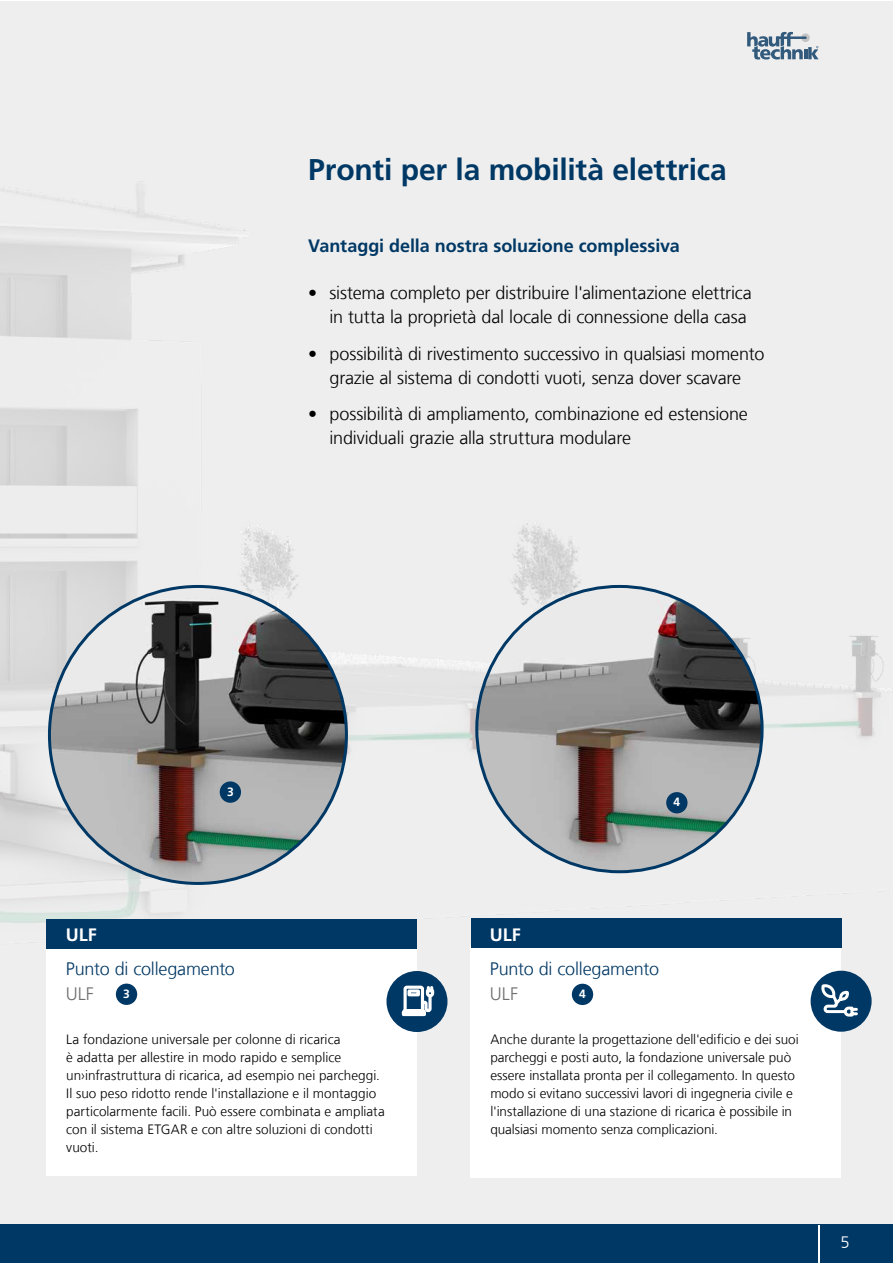
<style>
.page{position:relative;width:893px;height:1263px;background:#fff}
.page>*{position:absolute;margin:0;border:0;box-sizing:border-box;transform-origin:0 0}
.t1{font:700 30px "Frutigerfor Hauff";letter-spacing:-.005em;color:#003865}
.t2{font:300 18px/24px "Frutigerfor Hauff";letter-spacing:-.01em;color:#000;text-align:right}
.t3{font:700 18px "Frutigerfor Hauff";letter-spacing:-.005em;color:#003865}
.t4{font:300 18px "Frutigerfor Hauff";letter-spacing:-.015em;color:#003865}
.t5{font:700 18px "Frutigerfor Hauff";color:#fff}
.t6{font:300 18px "Frutigerfor Hauff";letter-spacing:.005em;color:#706f6f}
.t7{font:300 16.5px "Frutigerfor Hauff";color:#fff}
.t8{font:300 13.5px/18px "Frutigerfor Hauff";color:#000}
.t9{font:700 12px "Frutigerfor Hauff";color:#fff}
</style>
<div class="page">
<div style="left:0;top:1225px;width:893px;height:38px;background:#003865"></div>
<hr style="left:819px;top:1225px;width:1px;height:38px;background:#fff">
<img style="left:0;top:15px;width:893px;height:1209px">
<div style="left:471px;top:945px;width:370px;height:232px;background:#fff"></div>
<div style="left:471px;top:918px;width:370px;height:30px;background:#003865"></div>
<div style="left:811px;top:971px;width:61px;height:61px;background:#003865;border-radius:50%"></div>
<img style="left:49px;top:586px;width:297px;height:297px;border-radius:148px">
<div style="left:572px;top:984px;width:21px;height:21px;background:#003865;border-radius:50%"></div>
<div style="left:47px;top:945px;width:370px;height:231px;background:#fff"></div>
<div style="left:47px;top:919px;width:370px;height:30px;background:#003865"></div>
<div style="left:386px;top:971px;width:61px;height:61px;background:#003865;border-radius:50%"></div>
<div style="left:116px;top:983px;width:21px;height:22px;background:#003865;border-radius:50%"></div>
<svg style="left:821px;top:984px;width:37px;height:33px"></svg>
<div style="left:220px;top:781px;width:21px;height:22px;background:#003865;border-radius:50%"></div>
<svg style="left:401px;top:985px;width:34px;height:32px"></svg>
<img style="left:477px;top:586px;width:285px;height:286px;border-radius:143px">
<div style="left:666px;top:792px;width:21px;height:21px;background:#003865;border-radius:50%"></div>
<h1 class="t1" style="left:308px;top:151px;width:420px">Pronti per la mobilità elettrica</h1>
<h2 class="t3" style="left:308px;top:235px;width:373px">Vantaggi della nostra soluzione complessiva</h2>
<h2 class="t2" style="left:308px;top:280px;width:445px">• sistema completo per distribuire l'alimentazione elettrica in tutta la proprietà dal locale di connessione della casa</h2>
<h2 class="t2" style="left:308px;top:341px;width:458px;text-align:center">• possibilità di rivestimento successivo in qualsiasi momento grazie al sistema di condotti vuoti, senza dover scavare</h2>
<h2 class="t2" style="left:330px;top:402px;width:420px;text-align:left;text-indent:-21px">• possibilità di ampliamento, combinazione ed estensione individuali grazie alla struttura modulare</h2>
<p class="t9" style="left:227px;top:784px;width:8px">3</p>
<h2 class="t5" style="left:66px;top:923px;width:33px">ULF</h2>
<h2 class="t4" style="left:66px;top:958px;width:171px">Punto di collegamento</h2>
<h2 class="t6" style="left:66px;top:983px;width:30px">ULF</h2>
<p class="t9" style="left:123px;top:986px;width:8px">3</p>
<p class="t8" style="left:66px;top:1030px;width:320px">La fondazione universale per colonne di ricarica<br>è adatta per allestire in modo rapido e semplice un›infrastruttura di ricarica, ad esempio nei parcheggi.<br>Il suo peso ridotto rende l'installazione e il montaggio particolarmente facili. Può essere combinata e ampliata con il sistema ETGAR e con altre soluzioni di condotti vuoti.</p>
<p class="t9" style="left:673px;top:795px;width:8px">4</p>
<h2 class="t5" style="left:490px;top:923px;width:33px">ULF</h2>
<h2 class="t4" style="left:490px;top:957px;width:171px">Punto di collegamento</h2>
<h2 class="t6" style="left:490px;top:983px;width:30px">ULF</h2>
<p class="t9" style="left:579px;top:986px;width:8px">4</p>
<p class="t8" style="left:490px;top:1030px;width:310px">Anche durante la progettazione dell'edificio e dei suoi parcheggi e posti auto, la fondazione universale può essere installata pronta per il collegamento. In questo modo si evitano successivi lavori di ingegneria civile e l'installazione di una stazione di ricarica è possibile in qualsiasi momento senza complicazioni.</p>
<p class="t7" style="left:840px;top:1232px;width:11px">5</p>
</div>
